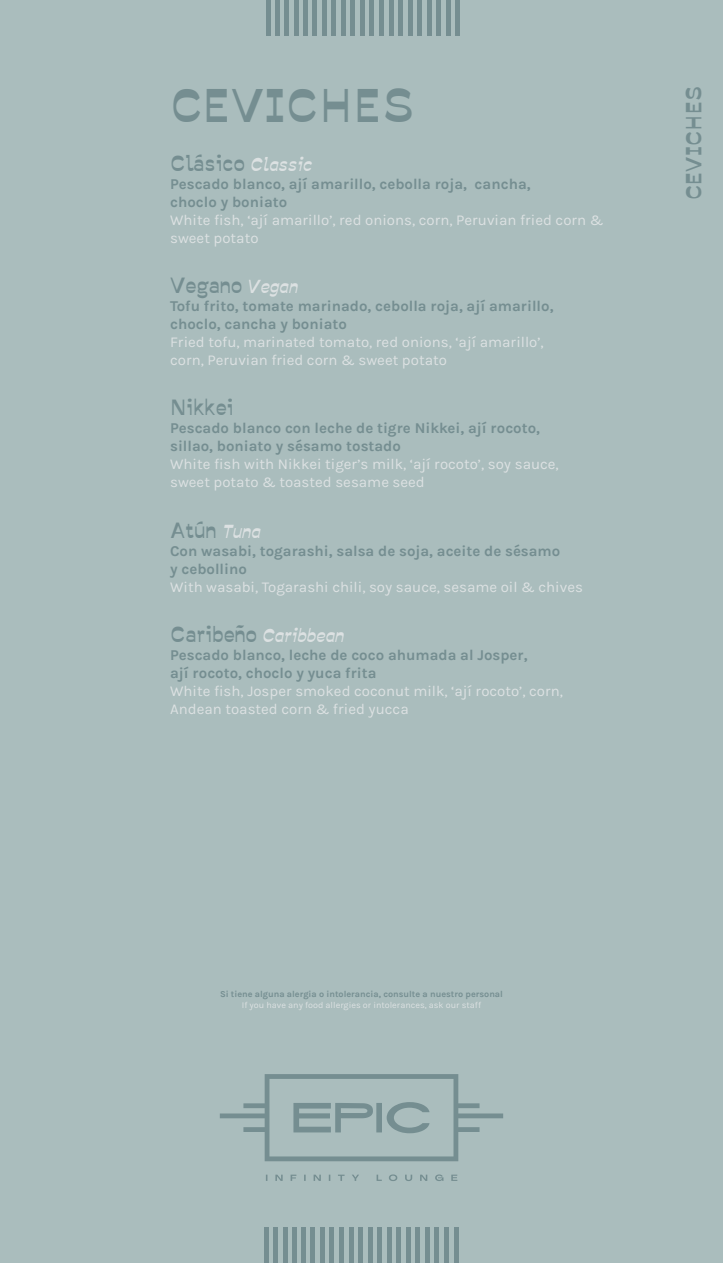
<style>
.page{position:relative;width:723px;height:1263px;background:#aabdbd}
.page>*{position:absolute;margin:0;border:0;box-sizing:border-box;transform-origin:0 0}
.t1{font:45px "Savate";color:#758e91}
.t2{font:21px "Savate";color:#758e91}
.t3{font:18px "Savate Italique";color:#dce1e2}
.t4{font:15px/18px "Karla";color:#dce1e2}
.t5{font:700 15px/18px "Karla";color:#758e91}
.t6{font:700 9px "Karla";color:#758e91}
.t7{font:9px "Karla";color:#dce1e2}
.s1{font-family:"Savate Italique";font-size:18px;color:#dce1e2}
.s2{font-family:"Savate";font-size:21px;color:#758e91}
</style>
<div class="page">
<div style="left:455px;top:0;width:5px;height:36px;background:#758e91"></div>
<div style="left:446px;top:0;width:5px;height:36px;background:#758e91"></div>
<div style="left:436px;top:0;width:5px;height:36px;background:#758e91"></div>
<div style="left:427px;top:0;width:5px;height:36px;background:#758e91"></div>
<div style="left:417px;top:0;width:5px;height:36px;background:#758e91"></div>
<hr style="left:408px;top:0;width:4px;height:36px;background:#758e91">
<div style="left:350px;top:0;width:5px;height:36px;background:#758e91"></div>
<div style="left:398px;top:0;width:5px;height:36px;background:#758e91"></div>
<div style="left:341px;top:0;width:5px;height:36px;background:#758e91"></div>
<hr style="left:389px;top:0;width:4px;height:36px;background:#758e91">
<div style="left:331px;top:0;width:5px;height:36px;background:#758e91"></div>
<div style="left:379px;top:0;width:5px;height:36px;background:#758e91"></div>
<hr style="left:322px;top:0;width:4px;height:36px;background:#758e91">
<div style="left:294px;top:0;width:5px;height:36px;background:#758e91"></div>
<div style="left:369px;top:0;width:5px;height:36px;background:#758e91"></div>
<div style="left:312px;top:0;width:5px;height:36px;background:#758e91"></div>
<div style="left:284px;top:0;width:5px;height:36px;background:#758e91"></div>
<div style="left:360px;top:0;width:5px;height:36px;background:#758e91"></div>
<hr style="left:303px;top:0;width:4px;height:36px;background:#758e91">
<div style="left:275px;top:0;width:5px;height:36px;background:#758e91"></div>
<div style="left:266px;top:0;width:5px;height:36px;background:#758e91"></div>
<svg style="left:220px;top:1074px;width:283px;height:107px"></svg>
<hr style="left:454px;top:1227px;width:4px;height:36px;background:#758e91">
<div style="left:444px;top:1227px;width:5px;height:36px;background:#758e91"></div>
<div style="left:434px;top:1227px;width:5px;height:36px;background:#758e91"></div>
<div style="left:425px;top:1227px;width:5px;height:36px;background:#758e91"></div>
<div style="left:415px;top:1227px;width:5px;height:36px;background:#758e91"></div>
<div style="left:406px;top:1227px;width:5px;height:36px;background:#758e91"></div>
<hr style="left:349px;top:1227px;width:4px;height:36px;background:#758e91">
<div style="left:396px;top:1227px;width:5px;height:36px;background:#758e91"></div>
<div style="left:339px;top:1227px;width:5px;height:36px;background:#758e91"></div>
<div style="left:387px;top:1227px;width:5px;height:36px;background:#758e91"></div>
<div style="left:329px;top:1227px;width:5px;height:36px;background:#758e91"></div>
<div style="left:377px;top:1227px;width:5px;height:36px;background:#758e91"></div>
<div style="left:320px;top:1227px;width:5px;height:36px;background:#758e91"></div>
<div style="left:292px;top:1227px;width:5px;height:36px;background:#758e91"></div>
<hr style="left:368px;top:1227px;width:4px;height:36px;background:#758e91">
<div style="left:310px;top:1227px;width:5px;height:36px;background:#758e91"></div>
<hr style="left:283px;top:1227px;width:4px;height:36px;background:#758e91">
<div style="left:358px;top:1227px;width:5px;height:36px;background:#758e91"></div>
<div style="left:301px;top:1227px;width:5px;height:36px;background:#758e91"></div>
<div style="left:273px;top:1227px;width:5px;height:36px;background:#758e91"></div>
<div style="left:264px;top:1227px;width:5px;height:36px;background:#758e91"></div>
<h1 class="t1" style="left:170px;top:77px;width:246px">CEVICHES</h1>
<h2 class="t2" style="left:170px;top:150px;width:143px">Clásico <span class="s1">Classic</span></h2>
<p class="t5" style="left:170px;top:175px;width:362px">Pescado blanco, ají amarillo, cebolla roja, cancha, choclo y boniato</p>
<p class="t4" style="left:170px;top:211px;width:435px">White fish, ‘ají amarillo’, red onions, corn, Peruvian fried corn &amp; sweet potato</p>
<h2 class="t2" style="left:170px;top:272px;width:129px">Vegano <span class="s1">Vegan</span></h2>
<p class="t5" style="left:170px;top:297px;width:385px">Tofu frito, tomate marinado, cebolla roja, ají amarillo, choclo, cancha y boniato</p>
<p class="t4" style="left:170px;top:333px;width:375px">Fried tofu, marinated tomato, red onions, ‘ají amarillo’, corn, Peruvian fried corn &amp; sweet potato</p>
<h2 class="t2" style="left:170px;top:395px;width:65px">Nikkei</h2>
<p class="t5" style="left:170px;top:419px;width:371px">Pescado blanco con leche de tigre Nikkei, ají rocoto, sillao, boniato y sésamo tostado</p>
<p class="t4" style="left:170px;top:456px;width:390px">White fish with Nikkei tiger’s milk, ‘ají rocoto’, soy sauce, sweet potato &amp; toasted sesame seed</p>
<h2 class="t2" style="left:170px;top:517px;width:91px">Atún <span class="s1">Tuna</span></h2>
<p class="t5" style="left:170px;top:542px;width:392px">Con wasabi, togarashi, salsa de soja, aceite de sésamo y cebollino</p>
<p class="t4" style="left:170px;top:578px;width:414px">With wasabi, Togarashi chili, soy sauce, sesame oil &amp; chives</p>
<p class="t3" style="left:170px;top:624px;width:175px"><span class="s2">Caribeño</span> Caribbean</p>
<p class="t5" style="left:170px;top:646px;width:359px">Pescado blanco, leche de coco ahumada al Josper, ají rocoto, choclo y yuca frita</p>
<p class="t4" style="left:170px;top:682px;width:394px">White fish, Josper smoked coconut milk, ‘ají rocoto’, corn,<br>Andean toasted corn &amp; fried yucca</p>
<h2 class="t2" style="left:680px;top:200px;width:116px;rotate:-90deg">CEVICHES</h2>
<p class="t6" style="left:220px;top:989px;width:284px">Si tiene alguna alergia o intolerancia, consulte a nuestro personal</p>
<p class="t7" style="left:242px;top:1000px;width:241px">If you have any food allergies or intolerances, ask our staff</p>
</div>
